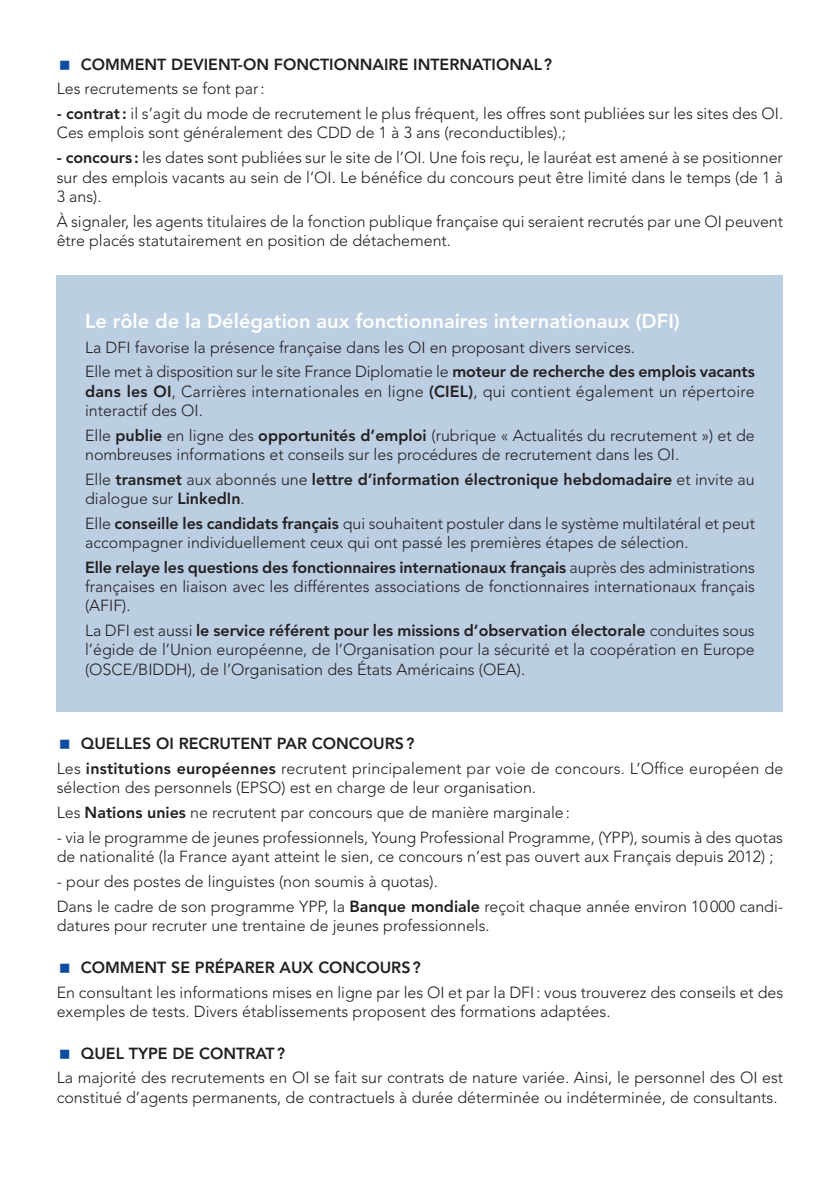
<style>
.page{position:relative;width:840px;height:1191px;background:#fff}
.page>*{position:absolute;margin:0;border:0;box-sizing:border-box;transform-origin:0 0}
.t1{font:800 20px "Avenir LT Std";color:#fff}
.T_courant{font:300 16px/19.2px "Avenir LT Std";color:#231f20}
.titre_2{font:800 16px "Avenir LT Std";color:#231f20}
.T_courant-2{font:800 16px/19.2px "Avenir LT Std";color:#231f20}
.s1{font-weight:800}
.s2{font-weight:300}
</style>
<div class="page">
<div style="left:57px;top:275px;width:725px;height:437px;background:#bbcee2"></div>
<p class="titre_2" style="left:81px;top:54px;width:472px">COMMENT DEVIENT-ON FONCTIONNAIRE INTERNATIONAL?</p>
<p class="T_courant" style="left:57px;top:79px;width:209px">Les recrutements se font par:</p>
<p class="T_courant" style="left:57px;top:104px;width:727px"><span class="s1">- contrat:</span> il s’agit du mode de recrutement le plus fréquent, les offres sont publiées sur les sites des OI.<br>Ces emplois sont généralement des CDD de 1 à 3 ans (reconductibles).;</p>
<p class="T_courant" style="left:57px;top:148px;width:727px;text-align:justify"><span class="s1">- concours :</span> les dates sont publiées sur le site de l’OI. Une fois reçu, le lauréat est amené à se positionner sur des emplois vacants au sein de l’OI. Le bénéfice du concours peut être limité dans le temps (de 1 à 3 ans).</p>
<p class="T_courant" style="left:57px;top:212px;width:727px">À signaler, les agents titulaires de la fonction publique française qui seraient recrutés par une OI peuvent être placés statutairement en position de détachement.</p>
<p class="t1" style="left:85px;top:309px;width:596px">Le rôle de la Délégation aux fonctionnaires internationaux (DFI)</p>
<p class="T_courant" style="left:85px;top:337px;width:551px">La DFI favorise la présence française dans les OI en proposant divers services.</p>
<p class="T_courant" style="left:85px;top:362px;width:670px;text-align:justify">Elle met à disposition sur le site France Diplomatie le <span class="s1">moteur de recherche des emplois vacants dans les OI</span>, Carrières internationales en ligne <span class="s1">(CIEL)</span>, qui contient également un répertoire interactif des OI.</p>
<p class="T_courant" style="left:85px;top:425px;width:670px">Elle <span class="s1">publie</span> en ligne des <span class="s1">opportunités d’emploi</span> (rubrique « Actualités du recrutement ») et de nombreuses informations et conseils sur les procédures de recrutement dans les OI.</p>
<p class="T_courant-2" style="left:85px;top:470px;width:670px"><span class="s2">Elle</span> transmet <span class="s2">aux abonnés une</span> lettre d’information électronique hebdomadaire <span class="s2">et invite au dialogue sur</span> LinkedIn<span class="s2">.</span></p>
<p class="T_courant" style="left:85px;top:514px;width:671px">Elle <span class="s1">conseille les candidats français</span> qui souhaitent postuler dans le système multilatéral et peut accompagner individuellement ceux qui ont passé les premières étapes de sélection.</p>
<p class="T_courant" style="left:85px;top:558px;width:671px;text-align:justify"><span class="s1">Elle relaye les questions des fonctionnaires internationaux français</span> auprès des administrations françaises en liaison avec les différentes associations de fonctionnaires internationaux français (AFIF).</p>
<p class="T_courant" style="left:85px;top:621px;width:670px;text-align:justify">La DFI est aussi <span class="s1">le service référent pour les missions d’observation électorale</span> conduites sous l’égide de l’Union européenne, de l’Organisation pour la sécurité et la coopération en Europe (OSCE/BIDDH), de l’Organisation des États Américains (OEA).</p>
<p class="titre_2" style="left:81px;top:733px;width:335px">QUELLES OI RECRUTENT PAR CONCOURS?</p>
<p class="T_courant" style="left:57px;top:758px;width:727px">Les <span class="s1">institutions européennes</span> recrutent principalement par voie de concours. L’Office européen de sélection des personnels (EPSO) est en charge de leur organisation.</p>
<p class="T_courant" style="left:57px;top:802px;width:514px">Les <span class="s1">Nations unies</span> ne recrutent par concours que de manière marginale:</p>
<p class="T_courant" style="left:57px;top:827px;width:727px">- via le programme de jeunes professionnels, Young Professional Programme, (YPP), soumis à des quotas de nationalité (la France ayant atteint le sien, ce concours n’est pas ouvert aux Français depuis 2012) ;</p>
<p class="T_courant" style="left:57px;top:871px;width:382px">- pour des postes de linguistes (non soumis à quotas).</p>
<p class="T_courant" style="left:57px;top:896px;width:727px">Dans le cadre de son programme YPP, la <span class="s1">Banque mondiale</span> reçoit chaque année environ 10000 candi&shy;datures pour recruter une trentaine de jeunes professionnels.</p>
<p class="titre_2" style="left:81px;top:957px;width:341px">COMMENT SE PRÉPARER AUX CONCOURS?</p>
<p class="T_courant" style="left:57px;top:982px;width:727px">En consultant les informations mises en ligne par les OI et par la DFI: vous trouverez des conseils et des exemples de tests. Divers établissements proposent des formations adaptées.</p>
<p class="titre_2" style="left:81px;top:1043px;width:206px">QUEL TYPE DE CONTRAT?</p>
<p class="T_courant" style="left:57px;top:1068px;width:727px">La majorité des recrutements en OI se fait sur contrats de nature variée. Ainsi, le personnel des OI est constitué d’agents permanents, de contractuels à durée déterminée ou indéterminée, de consultants.</p>
</div>
